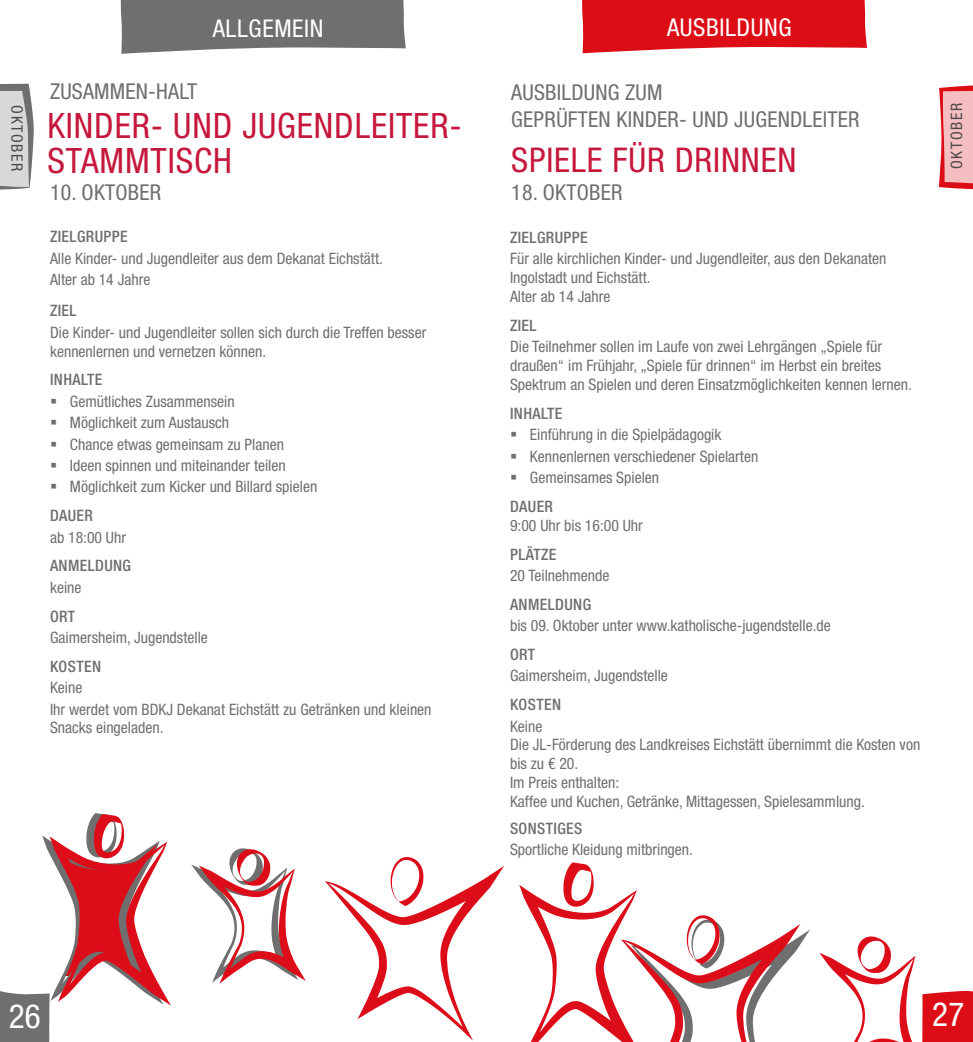
<style>
.page{position:relative;width:973px;height:1042px;background:#fff}
.page>*{position:absolute;margin:0;border:0;box-sizing:border-box;transform-origin:0 0}
.t1{font:condensed 35px/35px "Helvetica Neue LT Std";letter-spacing:.025em;color:#c6183d}
.t2{font:condensed 34.12px "Helvetica Neue LT Std";letter-spacing:.025em;color:#c6183d}
.t3{font:condensed 33.25px "Helvetica Neue LT Std";color:#fff}
.t4{font:condensed 24.5px "Helvetica Neue LT Std";letter-spacing:.025em;color:#fff}
.t5{font:condensed 21.88px/26.2px "Helvetica Neue LT Std";letter-spacing:.01em;color:#706f6f}
.t6{font:condensed 15.75px/18.9px "Helvetica Neue LT Std";color:#706f6f}
.t7{font:500 condensed 15.75px "Helvetica Neue LT Std";letter-spacing:.025em;color:#706f6f}
.t8{font:condensed 15.75px "Helvetica Neue LT Std";letter-spacing:.1em;color:#4a4a49}
</style>
<div class="page">
<svg style="left:938px;top:85px;width:34px;height:105px;background:#f1a5a8"></svg>
<svg style="left:582px;top:0;width:284px;height:53px;background:#df2229"></svg>
<svg style="left:0;top:84px;width:34px;height:106px;background:#c5c4c4"></svg>
<svg style="left:120px;top:0;width:286px;height:54px;background:#7e7d7d"></svg>
<svg style="left:819px;top:936px;width:153px;height:106px"></svg>
<svg style="left:519px;top:862px;width:290px;height:180px"></svg>
<svg style="left:191px;top:848px;width:115px;height:136px"></svg>
<svg style="left:0;top:813px;width:171px;height:229px"></svg>
<svg style="left:325px;top:857px;width:179px;height:184px"></svg>
<p class="t8" style="left:26px;top:105px;width:67px;rotate:90deg">OKTOBER</p>
<h3 class="t4" style="left:213px;top:14px;width:112px">ALLGEMEIN</h3>
<h3 class="t5" style="left:50px;top:78px;width:149px">ZUSAMMEN-HALT</h3>
<h1 class="t1" style="left:48px;top:108px;width:415px">KINDER- UND JUGENDLEITER-<br>STAMMTISCH</h1>
<h3 class="t5" style="left:50px;top:179px;width:113px">10. OKTOBER</h3>
<p class="t7" style="left:50px;top:227px;width:79px">ZIELGRUPPE</p>
<p class="t6" style="left:50px;top:247px;width:334px;line-height:21.3px">Alle Kinder- und Jugendleiter aus dem Dekanat Eichstätt.<br>Alter ab 14 Jahre</p>
<p class="t7" style="left:50px;top:301px;width:28px">ZIEL</p>
<p class="t6" style="left:50px;top:323px;width:378px">Die Kinder- und Jugendleiter sollen sich durch die Treffen besser kennenlernen und vernetzen können.</p>
<p class="t7" style="left:50px;top:370px;width:54px">INHALTE</p>
<p class="t6" style="left:70px;top:390px;width:249px;line-height:21.3px">Gemütliches Zusammensein<br>Möglichkeit zum Austausch<br>Chance etwas gemeinsam zu Planen Ideen spinnen und miteinander teilen Möglichkeit zum Kicker und Billard spielen</p>
<p class="t7" style="left:50px;top:506px;width:44px">DAUER</p>
<p class="t6" style="left:50px;top:527px;width:77px">ab 18:00 Uhr</p>
<p class="t7" style="left:50px;top:556px;width:83px">ANMELDUNG</p>
<p class="t6" style="left:50px;top:578px;width:33px">keine</p>
<p class="t7" style="left:50px;top:606px;width:27px">ORT</p>
<p class="t6" style="left:50px;top:628px;width:159px">Gaimersheim, Jugendstelle</p>
<p class="t7" style="left:50px;top:657px;width:52px">KOSTEN</p>
<p class="t6" style="left:50px;top:677px;width:383px;line-height:21.3px">Keine<br>Ihr werdet vom BDKJ Dekanat Eichstätt zu Getränken und kleinen</p>
<p class="t6" style="left:50px;top:718px;width:115px">Snacks eingeladen.</p>
<h3 class="t4" style="left:667px;top:13px;width:126px">AUSBILDUNG</h3>
<h3 class="t5" style="left:511px;top:79px;width:350px">AUSBILDUNG ZUM<br>GEPRÜFTEN KINDER- UND JUGENDLEITER</h3>
<h2 class="t2" style="left:511px;top:140px;width:287px">SPIELE FÜR DRINNEN</h2>
<h3 class="t5" style="left:511px;top:179px;width:113px">18. OKTOBER</h3>
<p class="t7" style="left:510px;top:228px;width:79px">ZIELGRUPPE</p>
<p class="t6" style="left:510px;top:249px;width:378px">Für alle kirchlichen Kinder- und Jugendleiter, aus den Dekanaten<br>Ingolstadt und Eichstätt.<br>Alter ab 14 Jahre</p>
<p class="t7" style="left:510px;top:316px;width:28px">ZIEL</p>
<p class="t6" style="left:510px;top:337px;width:403px">Die Teilnehmer sollen im Laufe von zwei Lehrgängen „Spiele für draußen“ im Frühjahr, „Spiele für drinnen“ im Herbst ein breites<br>Spektrum an Spielen und deren Einsatzmöglichkeiten kennen lernen.</p>
<p class="t7" style="left:510px;top:404px;width:54px">INHALTE</p>
<p class="t6" style="left:530px;top:424px;width:230px;line-height:21.3px">Einführung in die Spielpädagogik<br>Kennenlernen verschiedener Spielarten<br>Gemeinsames Spielen</p>
<p class="t7" style="left:510px;top:497px;width:44px">DAUER</p>
<p class="t6" style="left:510px;top:515px;width:134px">9:00 Uhr bis 16:00 Uhr</p>
<p class="t7" style="left:510px;top:544px;width:48px">PLÄTZE</p>
<p class="t6" style="left:510px;top:566px;width:101px">20 Teilnehmende</p>
<p class="t7" style="left:510px;top:595px;width:83px">ANMELDUNG</p>
<p class="t6" style="left:510px;top:616px;width:322px">bis 09. Oktober unter www.katholische-jugendstelle.de</p>
<p class="t7" style="left:510px;top:645px;width:27px">ORT</p>
<p class="t6" style="left:510px;top:666px;width:159px">Gaimersheim, Jugendstelle</p>
<p class="t7" style="left:510px;top:695px;width:52px">KOSTEN</p>
<p class="t6" style="left:510px;top:716px;width:411px">Keine<br>Die JL-Förderung des Landkreises Eichstätt übernimmt die Kosten von bis zu € 20.<br>Im Preis enthalten:<br>Kaffee und Kuchen, Getränke, Mittagessen, Spielesammlung.</p>
<p class="t7" style="left:510px;top:818px;width:74px">SONSTIGES</p>
<p class="t6" style="left:510px;top:840px;width:184px">Sportliche Kleidung mitbringen.</p>
<p class="t8" style="left:947px;top:169px;width:67px;rotate:-90deg">OKTOBER</p>
<h3 class="t3" style="left:9px;top:997px;width:34px">26</h3>
<h3 class="t3" style="left:932px;top:995px;width:34px">27</h3>
</div>
